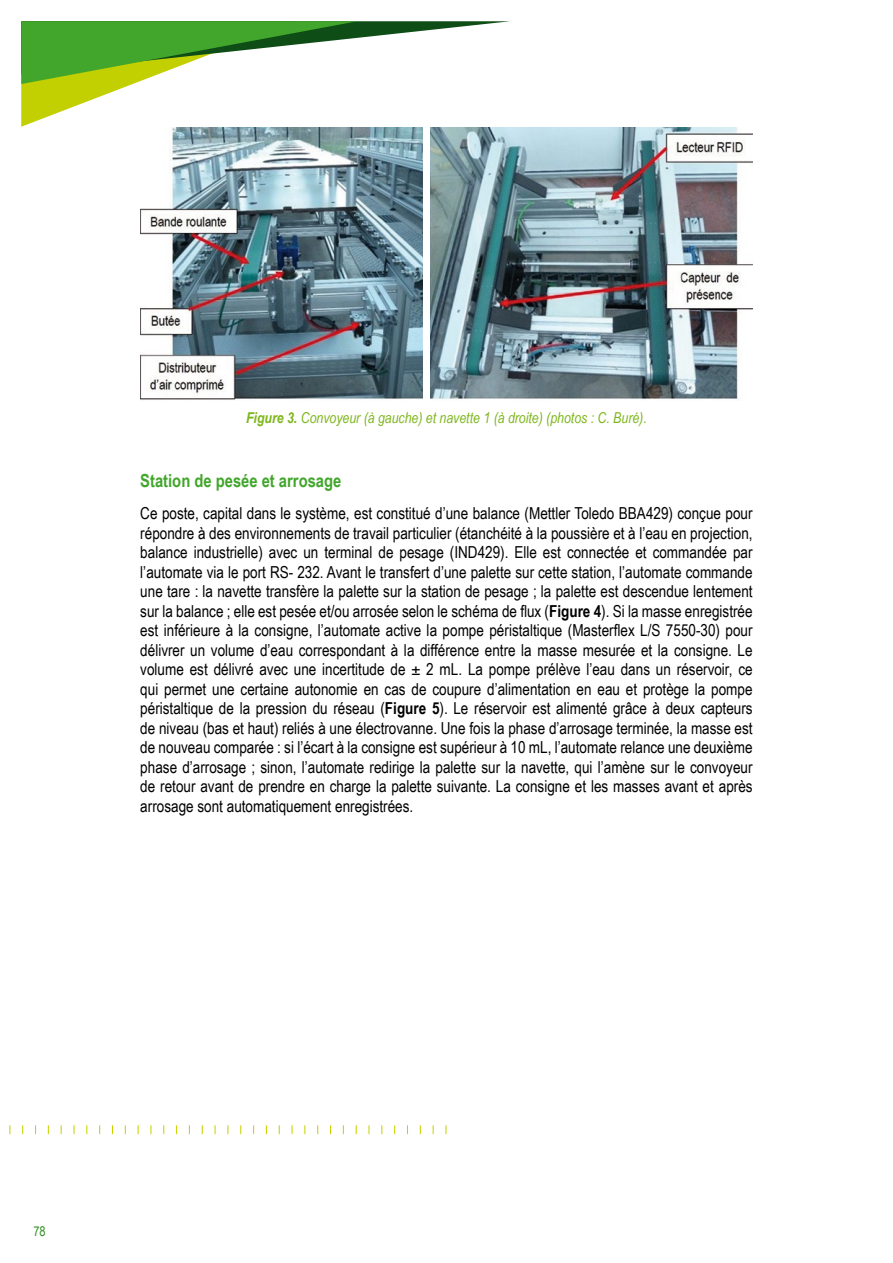
<style>
.page{position:relative;width:893px;height:1263px;background:#fff}
.page>*{position:absolute;margin:0;border:0;box-sizing:border-box;transform-origin:0 0}
._2_4_1{font:700 18px "Arial Narrow";color:#41a62b}
.para1{font:16.5px/19.5px "Arial Narrow";color:#000;text-align:justify}
.legende{font:italic 15px "Arial Narrow";color:#7db61c}
.t1{font:13.5px "Arial Narrow";color:#358f27}
.s1{font-weight:700}
</style>
<div class="page">
<svg style="left:21px;top:21px;width:489px;height:106px"></svg>
<svg style="left:73px;top:1125px;width:2px;height:9px"></svg>
<svg style="left:368px;top:1125px;width:2px;height:9px"></svg>
<img style="left:140px;top:128px;width:283px;height:272px">
<img style="left:430px;top:128px;width:323px;height:272px">
<p class="legende" style="left:246px;top:407px;width:402px"><span class="s1">Figure 3.</span> Convoyeur (à gauche) et navette 1 (à droite) (photos : C. Buré).</p>
<p class="_2_4_1" style="left:140px;top:467px;width:202px">Station de pesée et arrosage</p>
<p class="para1" style="left:140px;top:503px;width:614px">Ce poste, capital dans le système, est constitué d’une balance (Mettler Toledo BBA429) conçue pour répondre à des environnements de travail particulier (étanchéité à la poussière et à l’eau en projection, balance industrielle) avec un terminal de pesage (IND429). Elle est connectée et commandée par l’automate via le port RS‑ 232. Avant le transfert d’une palette sur cette station, l’automate commande une tare : la navette transfère la palette sur la station de pesage ; la palette est descendue lentement sur la balance ; elle est pesée et/ou arrosée selon le schéma de flux (<span class="s1">Figure 4</span>). Si la masse enregistrée est inférieure à la consigne, l’automate active la pompe péristaltique (Masterflex L/S 7550‑30) pour délivrer un volume d’eau correspondant à la différence entre la masse mesurée et la consigne. Le volume est délivré avec une incertitude de ± 2 mL. La pompe prélève l’eau dans un réservoir, ce qui permet une certaine autonomie en cas de coupure d’alimentation en eau et protège la pompe péristaltique de la pression du réseau (<span class="s1">Figure 5</span>). Le réservoir est alimenté grâce à deux capteurs de niveau (bas et haut) reliés à une électrovanne. Une fois la phase d’arrosage terminée, la masse est de nouveau comparée : si l’écart à la consigne est supérieur à 10 mL, l’automate relance une deuxième phase d’arrosage ; sinon, l’automate redirige la palette sur la navette, qui l’amène sur le convoyeur de retour avant de prendre en charge la palette suivante. La consigne et les masses avant et après arrosage sont automatiquement enregistrées.</p>
<p class="t1" style="left:33px;top:1221px;width:14px">78</p>
</div>
